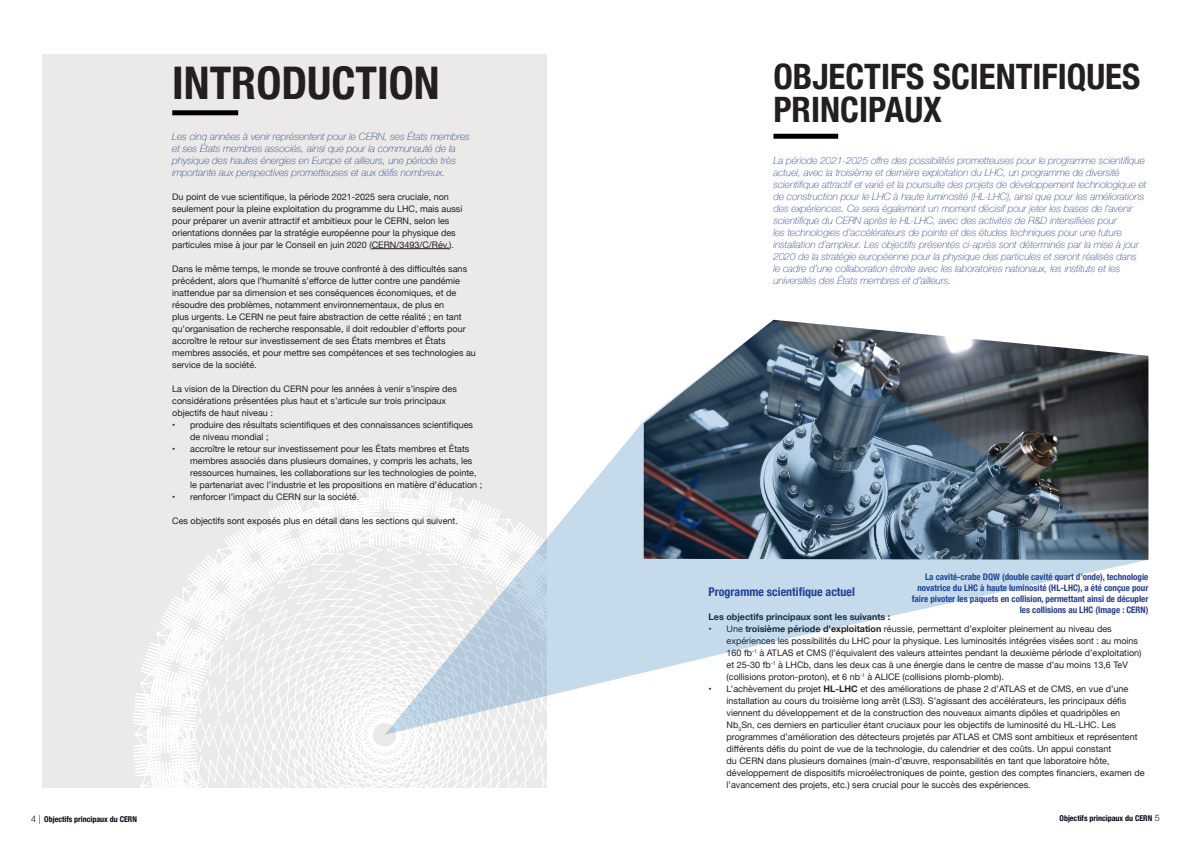
<style>
.page{position:relative;width:1191px;height:842px;background:#fff}
.page>*{position:absolute;margin:0;border:0;box-sizing:border-box;transform-origin:0 0}
.Titre_2_Niveau{font:700 condensed 45px "Helvetica Neue";color:#231f20}
.Titre_2_Niveau-2{font:700 condensed 35px/33px "Helvetica Neue";color:#231f20}
.texte{font:700 condensed 12px "Helvetica Neue";color:#283890}
.texte-2{font:italic 100 10px/12px "Helvetica Neue";color:#253f8e}
.texte-3{font:9px/12px "Helvetica Neue";color:#231f20}
.Légendes{font:700 condensed 9px/10.8px "Helvetica Neue";color:#253f8e;text-align:right}
.texte-4{font:700 9px "Helvetica Neue";color:#231f20}
.t1{font:700 condensed 8px "Helvetica Neue";color:#0a0215}
.s1{font-weight:700}
.s2{font-weight:300;font-stretch:normal;font-size:9px}
</style>
<div class="page">
<div style="left:43px;top:54px;width:504px;height:734px;background:#ebeae8"></div>
<svg style="left:133px;top:483px;width:414px;height:305px"></svg>
<div style="left:172px;top:110px;width:66px;height:5px;background:#000"></div>
<div style="left:773px;top:134px;width:65px;height:5px;background:#000"></div>
<hr style="left:372px;top:248px;width:77px;height:1px;background:#231f20">
<svg style="left:384px;top:320px;width:764px;height:415px"></svg>
<p class="Titre_2_Niveau" style="left:172px;top:46px;width:269px">INTRODUCTION</p>
<p class="Titre_2_Niveau-2" style="left:773px;top:58px;width:368px">OBJECTIFS SCIENTIFIQUES<br>PRINCIPAUX</p>
<p class="texte-2" style="left:172px;top:130px;width:299px">Les cinq années à venir représentent pour le CERN, ses États membres et ses États membres associés, ainsi que pour la communauté de la physique des hautes énergies en Europe et ailleurs, une période très importante aux perspectives prometteuses et aux défis nombreux.</p>
<p class="texte-3" style="left:172px;top:191px;width:292px">Du point de vue scientifique, la période 2021-2025 sera cruciale, non seulement pour la pleine exploitation du programme du LHC, mais aussi pour préparer un avenir attractif et ambitieux pour le CERN, selon les orientations données par la stratégie européenne pour la physique des particules mise à jour par le Conseil en juin 2020 (CERN/3493/C/Rév.).</p>
<p class="texte-3" style="left:172px;top:263px;width:305px">Dans le même temps, le monde se trouve confronté à des difficultés sans précédent, alors que l’humanité s’efforce de lutter contre une pandémie inattendue par sa dimension et ses conséquences économiques, et de résoudre des problèmes, notamment environnementaux, de plus en<br>plus urgents. Le CERN ne peut faire abstraction de cette réalité ; en tant qu’organisation de recherche responsable, il doit redoubler d’efforts pour accroître le retour sur investissement de ses États membres et États membres associés, et pour mettre ses compétences et ses technologies au service de la société.</p>
<p class="texte-3" style="left:172px;top:383px;width:286px">La vision de la Direction du CERN pour les années à venir s’inspire des considérations présentées plus haut et s’articule sur trois principaux objectifs de haut niveau :</p>
<p class="texte-3" style="left:190px;top:419px;width:284px;text-indent:-18px">• produire des résultats scientifiques et des connaissances scientifiques de niveau mondial ;</p>
<p class="texte-3" style="left:190px;top:443px;width:293px;text-indent:-18px">• accroître le retour sur investissement pour les États membres et États membres associés dans plusieurs domaines, y compris les achats, les ressources humaines, les collaborations sur les technologies de pointe, le partenariat avec l’industrie et les propositions en matière d’éducation ;</p>
<p class="texte-3" style="left:172px;top:491px;width:188px">• renforcer l’impact du CERN sur la société.</p>
<p class="texte-3" style="left:172px;top:515px;width:287px">Ces objectifs sont exposés plus en détail dans les sections qui suivent.</p>
<p class="texte-2" style="left:773px;top:154px;width:374px">La période 2021-2025 offre des possibilités prometteuses pour le programme scientifique actuel, avec la troisième et dernière exploitation du LHC, un programme de diversité scientifique attractif et varié et la poursuite des projets de développement technologique et de construction pour le LHC à haute luminosité (HL-LHC), ainsi que pour les améliorations des expériences. Ce sera également un moment décisif pour jeter les bases de l’avenir scientifique du CERN après le HL-LHC, avec des activités de R&amp;D intensifiées pour<br>les technologies d’accélérateurs de pointe et des études techniques pour une future installation d’ampleur. Les objectifs présentés ci-après sont déterminés par la mise à jour 2020 de la stratégie européenne pour la physique des particules et seront réalisés dans<br>le cadre d’une collaboration étroite avec les laboratoires nationaux, les instituts et les universités des États membres et d’ailleurs.</p>
<p class="Légendes" style="left:912px;top:571px;width:238px">La cavité-crabe DQW (double cavité quart d’onde), technologie novatrice du LHC à haute luminosité (HL-LHC), a été conçue pour faire pivoter les paquets en collision, permettant ainsi de décupler les collisions au LHC (Image : CERN)</p>
<p class="texte" style="left:708px;top:582px;width:148px">Programme scientifique actuel</p>
<p class="texte-4" style="left:708px;top:609px;width:183px">Les objectifs principaux sont les suivants :</p>
<p class="texte-3" style="left:726px;top:623px;width:416px;text-indent:-18px">• Une <span class="s1">troisième période d’exploitation</span> réussie, permettant d’exploiter pleinement au niveau des expériences les possibilités du LHC pour la physique. Les luminosités intégrées visées sont : au moins 160 fb<sup>-1</sup> à ATLAS et CMS (l’équivalent des valeurs atteintes pendant la deuxième période d’exploitation) et 25-30 fb<sup>-1</sup> à LHCb, dans les deux cas à une énergie dans le centre de masse d’au moins 13,6 TeV (collisions proton-proton), et 6 nb<sup>-1</sup> à ALICE (collisions plomb-plomb).</p>
<p class="texte-3" style="left:726px;top:683px;width:419px;text-indent:-18px">• L’achèvement du projet <span class="s1">HL-LHC</span> et des améliorations de phase 2 d’ATLAS et de CMS, en vue d’une installation au cours du troisième long arrêt (LS3). S’agissant des accélérateurs, les principaux défis viennent du développement et de la construction des nouveaux aimants dipôles et quadripôles en Nb<sub>3</sub>Sn, ces derniers en particulier étant cruciaux pour les objectifs de luminosité du HL-LHC. Les programmes d’amélioration des détecteurs projetés par ATLAS et CMS sont ambitieux et représentent différents défis du point de vue de la technologie, du calendrier et des coûts. Un appui constant<br>du CERN dans plusieurs domaines (main-d’œuvre, responsabilités en tant que laboratoire hôte, développement de dispositifs microélectroniques de pointe, gestion des comptes financiers, examen de l’avancement des projets, etc.) sera crucial pour le succès des expériences.</p>
<p class="t1" style="left:31px;top:812px;width:107px"><span class="s2">4 |</span> Objectifs principaux du CERN</p>
<p class="t1" style="left:1059px;top:812px;width:102px">Objectifs principaux du CERN <span class="s2">5</span></p>
</div>
